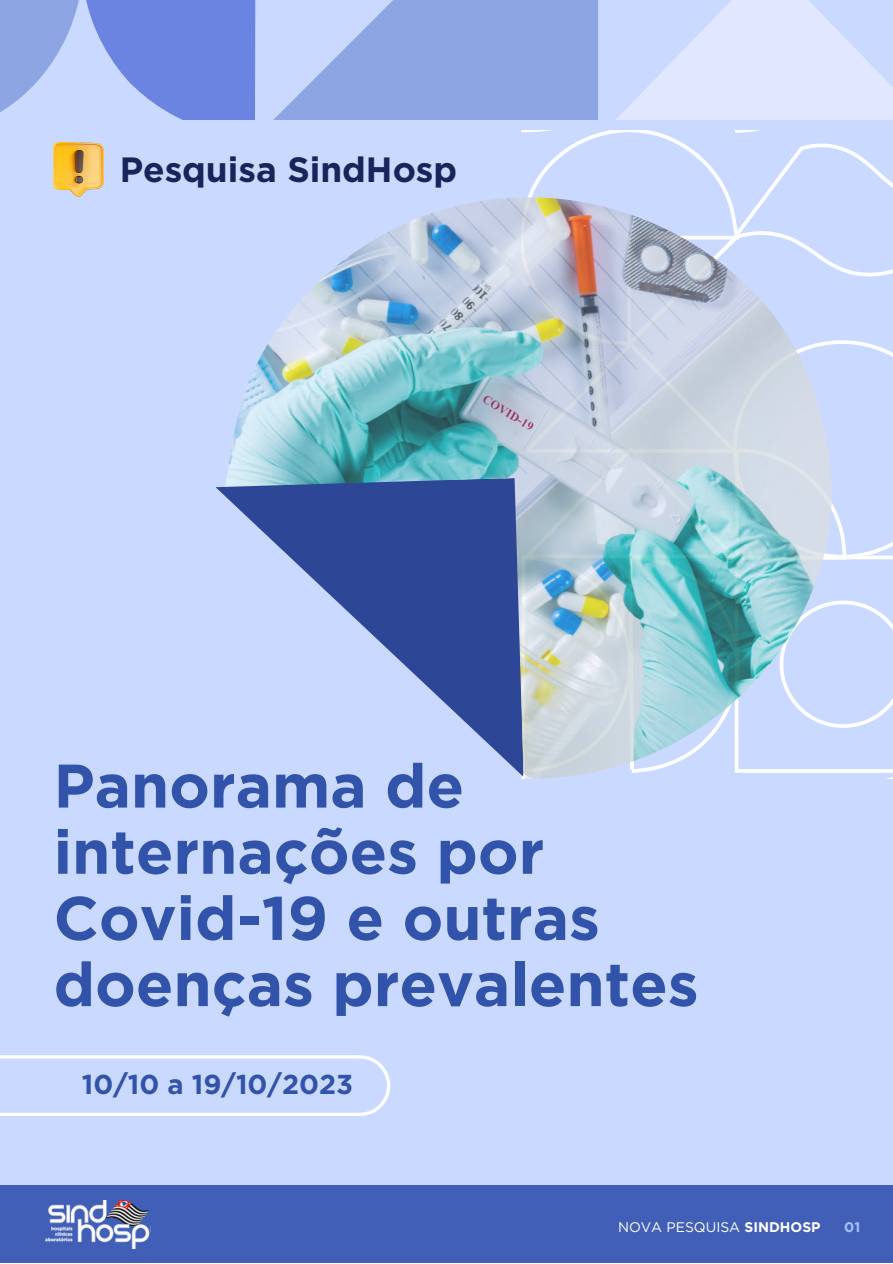
<style>
.page{position:relative;width:893px;height:1264px;background:#fff}
.page>*{position:absolute;margin:0;border:0;box-sizing:border-box;transform-origin:0 0}
.t1{font:700 61.35px/66.2px "Gotham";color:#3153a9}
.t2{font:700 35.1px "Gotham";color:#19255a}
.t3{font:700 27.3px "Gotham";color:#3153a9}
.t4{font:13.95px "Gotham";color:#fff}
.t5{font:700 13.95px "Gotham";color:#a8c0ff}
.s1{font-weight:700}
</style>
<div class="page">
<div style="left:0;top:0;width:892px;height:1262px;background:#cad9ff"></div>
<svg style="left:521px;top:131px;width:371px;height:647px"></svg>
<div style="left:0;top:1185px;width:892px;height:77px;background:#415fb7"></div>
<img style="left:46px;top:1200px;width:104px;height:48px">
<svg style="left:617px;top:0;width:275px;height:119px"></svg>
<svg style="left:0;top:0;width:597px;height:120px"></svg>
<img style="left:53px;top:143px;width:50px;height:54px">
<svg style="left:0;top:1055px;width:390px;height:60px"></svg>
<img style="left:227px;top:197px;width:609px;height:582px">
<svg style="left:216px;top:478px;width:307px;height:299px"></svg>
<p class="t2" style="left:120px;top:148px;width:339px">Pesquisa SindHosp</p>
<p class="t1" style="left:54px;top:752px;width:646px">Panorama de internações por<br>Covid-19 e outras doenças prevalentes</p>
<p class="t3" style="left:82px;top:1068px;width:273px">10/10 a 19/10/2023</p>
<p class="t4" style="left:618px;top:1218px;width:204px">NOVA PESQUISA <span class="s1">SINDHOSP</span></p>
<p class="t5" style="left:844px;top:1218px;width:18px">01</p>
</div>
